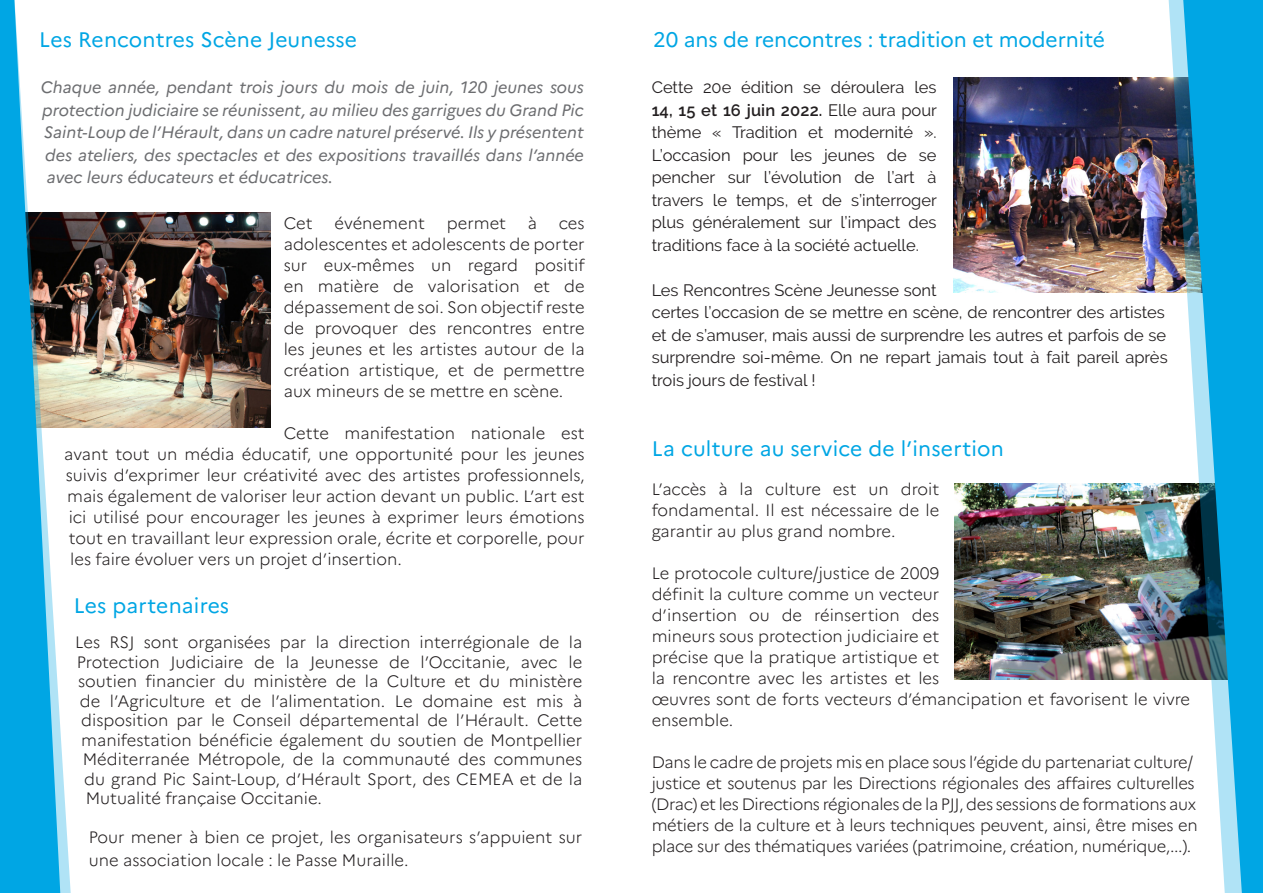
<style>
.page{position:relative;width:1263px;height:893px;background:#fff}
.page>*{position:absolute;margin:0;border:0;box-sizing:border-box;transform-origin:0 0}
.t1{font:21px "Marianne";letter-spacing:.005em;color:#00a6e4}
.t2{font:300 16.5px/21px "Marianne";color:#231f20;text-align:justify}
.t3{font:16.5px/22.5px "Raleway";color:#231f20;text-align:justify}
.t4{font:300 16.5px/21px "Marianne";letter-spacing:-.02em;color:#231f20}
.t5{font:italic 16.5px/22.5px "Marianne";color:#6c6d70;text-align:justify}
.s1{font-weight:600}
</style>
<div class="page">
<img style="left:80px;top:213px;width:191px;height:215px">
<img style="left:954px;top:78px;width:210px;height:214px">
<img style="left:955px;top:484px;width:209px;height:195px">
<svg style="left:60px;top:212px;width:20px;height:681px"></svg>
<img style="left:1164px;top:0;width:19px;height:680px">
<svg style="left:0;top:0;width:60px;height:893px;fill:#00a6e4"></svg>
<svg style="left:1183px;top:0;width:80px;height:893px;background:#38aad4"></svg>
<p class="t1" style="left:39px;top:27px;width:319px">Les Rencontres Scène Jeunesse</p>
<p class="t1" style="left:653px;top:27px;width:453px">20 ans de rencontres : tradition et modernité</p>
<p class="t5" style="left:41px;top:76px;width:545px">Chaque année, pendant trois jours du mois de juin, 120 jeunes sous protection judiciaire se réunissent, au milieu des garrigues du Grand Pic Saint-Loup de l’Hérault, dans un cadre naturel préservé. Ils y présentent des ateliers, des spectacles et des expositions travaillés dans l’année avec leurs éducateurs et éducatrices.</p>
<p class="t2" style="left:284px;top:212px;width:30px">Cet</p>
<p class="t2" style="left:334px;top:212px;width:92px">événement</p>
<p class="t2" style="left:447px;top:212px;width:61px">permet</p>
<p class="t2" style="left:528px;top:212px;width:11px">à</p>
<p class="t2" style="left:284px;top:212px;width:303px;text-indent:275px">ces adolescentes et adolescents de porter sur eux-mêmes un regard positif en matière de valorisation et de dépassement de soi. Son objectif reste de provoquer des rencontres entre les jeunes et les artistes autour de la création artistique, et de permettre aux mineurs de se mettre en scène.</p>
<p class="t2" style="left:284px;top:422px;width:302px">Cette manifestation nationale est</p>
<p class="t2" style="left:64px;top:443px;width:522px">avant tout un média éducatif, une opportunité pour les jeunes</p>
<p class="t2" style="left:66px;top:464px;width:521px">suivis d’exprimer leur créativité avec des artistes professionnels,</p>
<p class="t2" style="left:67px;top:485px;width:519px">mais également de valoriser leur action devant un public. L’art est</p>
<p class="t2" style="left:69px;top:506px;width:518px">ici utilisé pour encourager les jeunes à exprimer leurs émotions</p>
<p class="t2" style="left:69px;top:527px;width:517px">tout en travaillant leur expression orale, écrite et corporelle, pour</p>
<p class="t2" style="left:70px;top:548px;width:333px">les faire évoluer vers un projet d’insertion.</p>
<p class="t1" style="left:74px;top:592px;width:157px">Les partenaires</p>
<p class="t2" style="left:75px;top:632px;width:508px">Les RSJ sont organisées par la direction interrégionale de la</p>
<p class="t2" style="left:77px;top:651px;width:507px">Protection Judiciaire de la Jeunesse de l’Occitanie, avec le</p>
<p class="t2" style="left:78px;top:671px;width:506px">soutien financier du ministère de la Culture et du ministère</p>
<p class="t2" style="left:80px;top:690px;width:504px">de l’Agriculture et de l’alimentation. Le domaine est mis à</p>
<p class="t2" style="left:81px;top:710px;width:503px">disposition par le Conseil départemental de l’Hérault. Cette</p>
<p class="t2" style="left:81px;top:729px;width:502px">manifestation bénéficie également du soutien de Montpellier</p>
<p class="t2" style="left:83px;top:749px;width:501px">Méditerranée Métropole, de la communauté des communes</p>
<p class="t2" style="left:84px;top:768px;width:499px">du grand Pic Saint-Loup, d’Hérault Sport, des CEMEA et de la</p>
<p class="t2" style="left:86px;top:788px;width:238px">Mutualité française Occitanie.</p>
<p class="t2" style="left:89px;top:826px;width:495px;line-height:22.5px">Pour mener à bien ce projet, les organisateurs s’appuient sur une association locale : le Passe Muraille.</p>
<p class="t3" style="left:652px;top:76px;width:287px">Cette 20e édition se déroulera les <span class="s1">14, 15 et 16 juin 2022.</span> Elle aura pour thème « Tradition et modernité ».<br>L’occasion pour les jeunes de se pencher sur l’évolution de l’art à travers le temps, et de s’interroger plus généralement sur l’impact des traditions face à la société actuelle.</p>
<p class="t3" style="left:652px;top:279px;width:517px;text-align:left">Les Rencontres Scène Jeunesse sont<br>certes l’occasion de se mettre en scène, de rencontrer des artistes et de s’amuser, mais aussi de surprendre les autres et parfois de se surprendre soi-même. On ne repart jamais tout à fait pareil après trois jours de festival !</p>
<p class="t1" style="left:652px;top:436px;width:354px">La culture au service de l’insertion</p>
<p class="t2" style="left:652px;top:478px;width:289px">L’accès à la culture est un droit fondamental. Il est nécessaire de le garantir au plus grand nombre.</p>
<p class="t2" style="left:652px;top:562px;width:540px;text-align:left">Le protocole culture/justice de 2009<br>définit la culture comme un vecteur<br>d’insertion ou de réinsertion des<br>mineurs sous protection judiciaire et<br>précise que la pratique artistique et<br>la rencontre avec les artistes et les<br>œuvres sont de forts vecteurs d’émancipation et favorisent le vivre ensemble.</p>
<p class="t4" style="left:652px;top:751px;width:548px">Dans le cadre de projets mis en place sous l’égide du partenariat culture/ justice et soutenus par les Directions régionales des affaires culturelles (Drac) et les Directions régionales de la PJJ, des sessions de formations aux métiers de la culture et à leurs techniques peuvent, ainsi, être mises en place sur des thématiques variées (patrimoine, création, numérique,...).</p>
</div>
